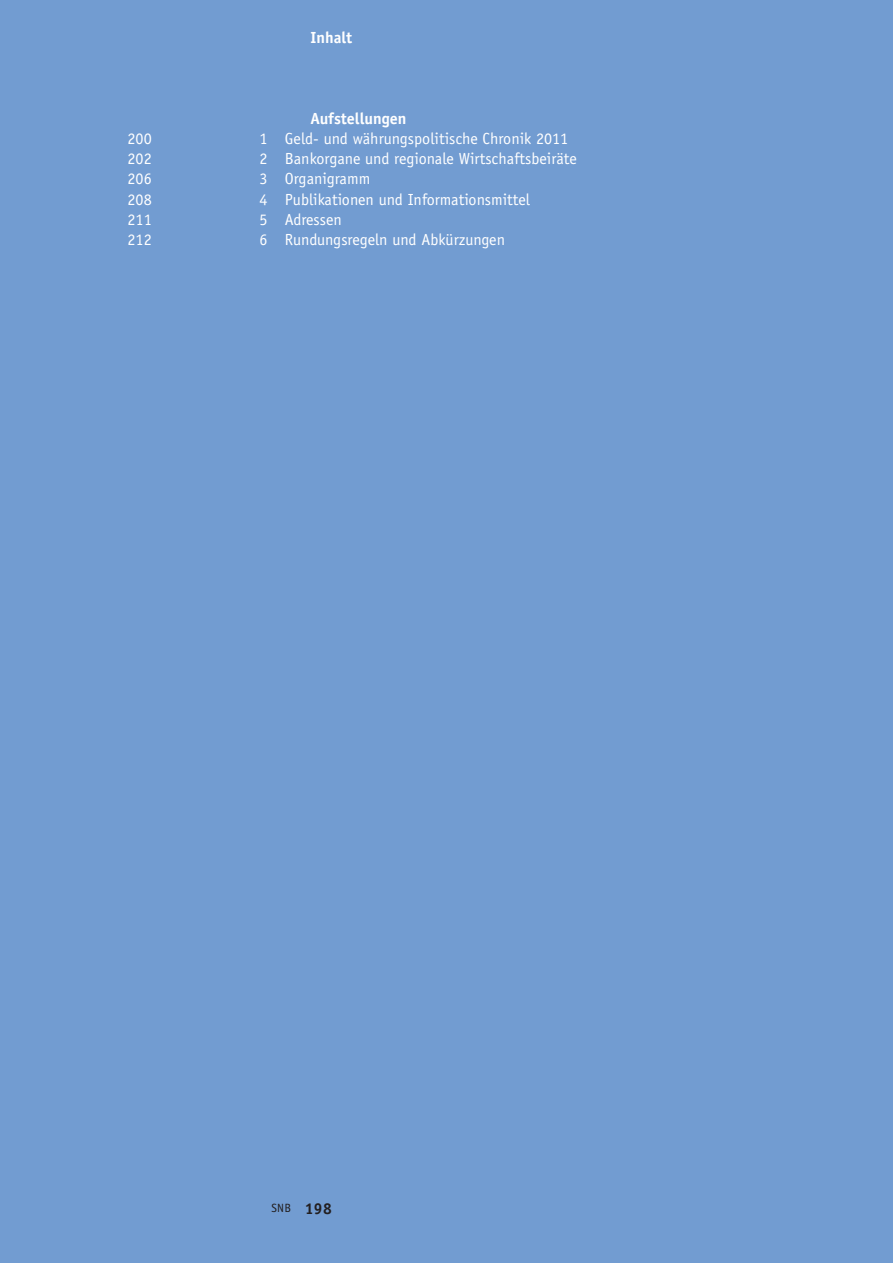
<style>
.page{position:relative;width:893px;height:1263px;background:#729cd1}
.page>*{position:absolute;margin:0;border:0;box-sizing:border-box;transform-origin:0 0}
.t1{font:16.2px "SNB Officina Sans";color:#fff}
.t2{font:700 16.2px "SNB Officina Sans";color:#fff}
.t3{font:12px "SNB Officina Sans";color:#231f20}
.s1{font-weight:700;font-size:15.75px}
</style>
<div class="page">
<p class="t2" style="left:310px;top:26px;width:43px">Inhalt</p>
<p class="t2" style="left:310px;top:107px;width:98px">Aufstellungen</p>
<p class="t1" style="left:128px;top:128px;width:26px">200</p>
<p class="t1" style="left:259px;top:128px;width:310px">1 Geld- und währungspolitische Chronik 2011</p>
<p class="t1" style="left:128px;top:148px;width:26px">202</p>
<p class="t1" style="left:259px;top:148px;width:319px">2 Bankorgane und regionale Wirtschaftsbeiräte</p>
<p class="t1" style="left:128px;top:168px;width:26px">206</p>
<p class="t1" style="left:259px;top:168px;width:112px">3 Organigramm</p>
<p class="t1" style="left:128px;top:189px;width:26px">208</p>
<p class="t1" style="left:259px;top:189px;width:272px">4 Publikationen und Informationsmittel</p>
<p class="t1" style="left:128px;top:209px;width:26px">211</p>
<p class="t1" style="left:259px;top:209px;width:84px">5 Adressen</p>
<p class="t1" style="left:128px;top:229px;width:26px">212</p>
<p class="t1" style="left:259px;top:229px;width:247px">6 Rundungsregeln und Abkürzungen</p>
<p class="t3" style="left:272px;top:1200px;width:62px">SNB <span class="s1">198</span></p>
</div>
